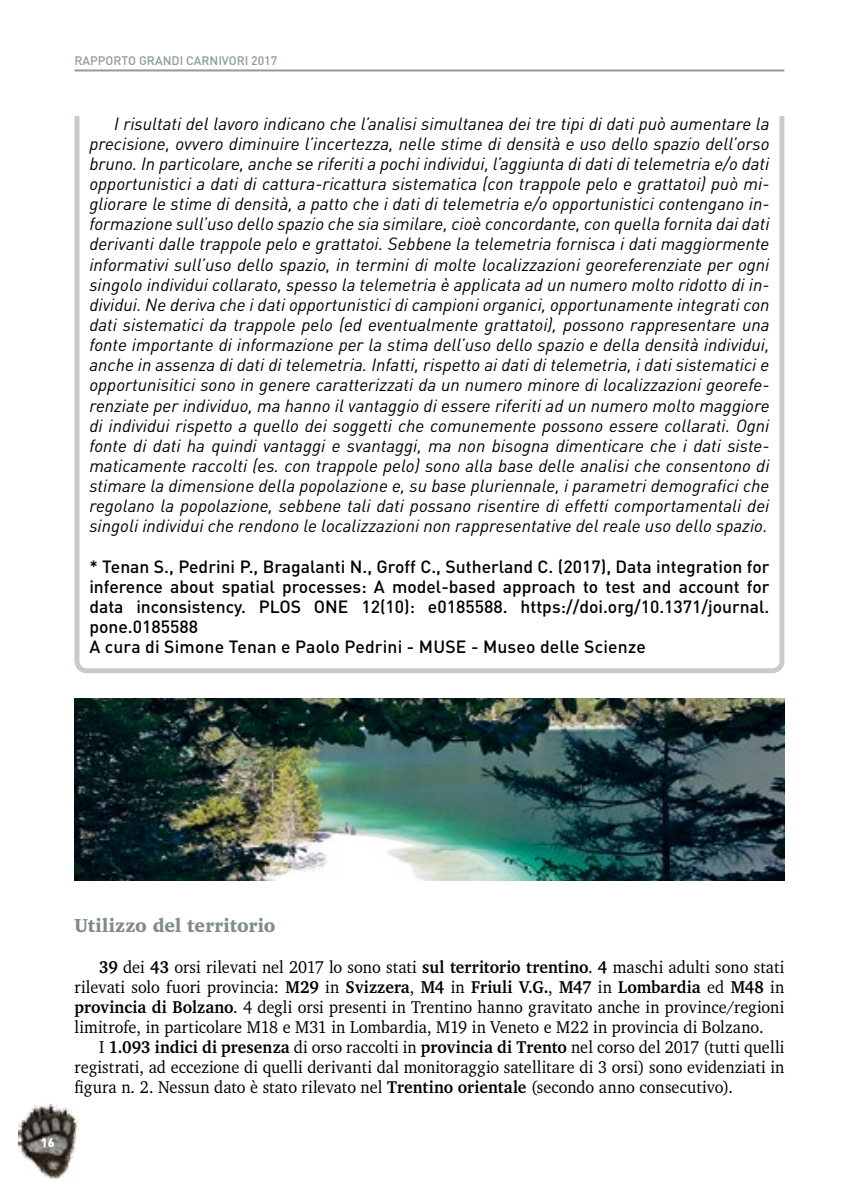
<style>
.page{position:relative;width:844px;height:1191px;background:#fff}
.page>*{position:absolute;margin:0;border:0;box-sizing:border-box;transform-origin:0 0}
.t1{font:900 19.25px "Charter BT Pro";letter-spacing:.005em;color:#7e8a8b;scale:.93 1}
.t2{font:italic 17.5px/20.1px "DIN";color:#000;text-align:justify}
.t3{font:17.5px/20.1px "Charter BT Pro";letter-spacing:.005em;color:#000;text-align:justify;scale:.93 1}
.t4{font:500 17.5px/20.1px "DIN";color:#000}
.t5{font:500 12.25px "DIN";color:#8e9b9a}
.t6{font:900 12.25px "DIN";color:#fff}
.s1{font-weight:700}
</style>
<div class="page">
<hr style="left:74px;top:69px;width:710px;height:2px;background:#8e9b9a">
<div style="left:74px;top:95px;width:710px;height:578px;border:5px solid #c8cbcb;border-radius:10px"></div>
<img style="left:18px;top:1104px;width:60px;height:75px">
<div style="left:67px;top:81px;width:724px;height:34px;background:#fff"></div>
<img style="left:74px;top:698px;width:710px;height:182px">
<p class="t5" style="left:74px;top:52px;width:204px">RAPPORTO GRANDI CARNIVORI 2017</p>
<p class="t2" style="left:89px;top:113px;width:681px;text-indent:25px">I risultati del lavoro indicano che l’analisi simultanea dei tre tipi di dati può aumentare la precisione, ovvero diminuire l’incertezza, nelle stime di densità e uso dello spazio dell’orso bruno. In particolare, anche se riferiti a pochi individui, l’aggiunta di dati di telemetria e/o dati opportunistici a dati di cattura-ricattura sistematica (con trappole pelo e grattatoi) può mi&shy;gliorare le stime di densità, a patto che i dati di telemetria e/o opportunistici contengano in&shy;formazione sull’uso dello spazio che sia similare, cioè concordante, con quella fornita dai dati derivanti dalle trappole pelo e grattatoi. Sebbene la telemetria fornisca i dati maggiormente informativi sull’uso dello spazio, in termini di molte localizzazioni georeferenziate per ogni singolo individui collarato, spesso la telemetria è applicata ad un numero molto ridotto di in&shy;dividui. Ne deriva che i dati opportunistici di campioni organici, opportunamente integrati con dati sistematici da trappole pelo (ed eventualmente grattatoi), possono rappresentare una fonte importante di informazione per la stima dell’uso dello spazio e della densità individui, anche in assenza di dati di telemetria. Infatti, rispetto ai dati di telemetria, i dati sistematici e opportunisitici sono in genere caratterizzati da un numero minore di localizzazioni georefe&shy;renziate per individuo, ma hanno il vantaggio di essere riferiti ad un numero molto maggiore di individui rispetto a quello dei soggetti che comunemente possono essere collarati. Ogni fonte di dati ha quindi vantaggi e svantaggi, ma non bisogna dimenticare che i dati siste&shy;maticamente raccolti (es. con trappole pelo) sono alla base delle analisi che consentono di stimare la dimensione della popolazione e, su base pluriennale, i parametri demografici che regolano la popolazione, sebbene tali dati possano risentire di effetti comportamentali dei singoli individui che rendono le localizzazioni non rappresentative del reale uso dello spazio.</p>
<p class="t4" style="left:89px;top:555px;width:681px">* Tenan S., Pedrini P., Bragalanti N., Groff C., Sutherland C. (2017), Data integration for inference about spatial processes: A model-based approach to test and account for data inconsistency. PLOS ONE 12(10): e0185588. https://doi.org/10.1371/journal. pone.0185588<br>A cura di Simone Tenan e Paolo Pedrini - MUSE - Museo delle Scienze</p>
<p class="t6" style="left:41px;top:1134px;width:15px">16</p>
<p class="t1" style="left:74px;top:913px;width:218px">Utilizzo del territorio</p>
<p class="t3" style="left:74px;top:956px;width:764px;text-indent:25px"><span class="s1">39</span> dei <span class="s1">43</span> orsi rilevati nel 2017 lo sono stati <span class="s1">sul territorio trentino</span>. <span class="s1">4</span> maschi adulti sono stati rilevati solo fuori provincia: <span class="s1">M29</span> in <span class="s1">Svizzera</span>, <span class="s1">M4</span> in <span class="s1">Friuli V.G.</span>, <span class="s1">M47</span> in <span class="s1">Lombardia</span> ed <span class="s1">M48</span> in <span class="s1">provincia di Bolzano</span>. 4 degli orsi presenti in Trentino hanno gravitato anche in province/regioni limitrofe, in particolare M18 e M31 in Lombardia, M19 in Veneto e M22 in provincia di Bolzano.</p>
<p class="t3" style="left:74px;top:1037px;width:764px;text-indent:25px">I <span class="s1">1.093 indici di presenza</span> di orso raccolti in <span class="s1">provincia di Trento</span> nel corso del 2017 (tutti quelli registrati, ad eccezione di quelli derivanti dal monitoraggio satellitare di 3 orsi) sono evidenziati in figura n. 2. Nessun dato è stato rilevato nel <span class="s1">Trentino orientale</span> (secondo anno consecutivo).</p>
</div>
